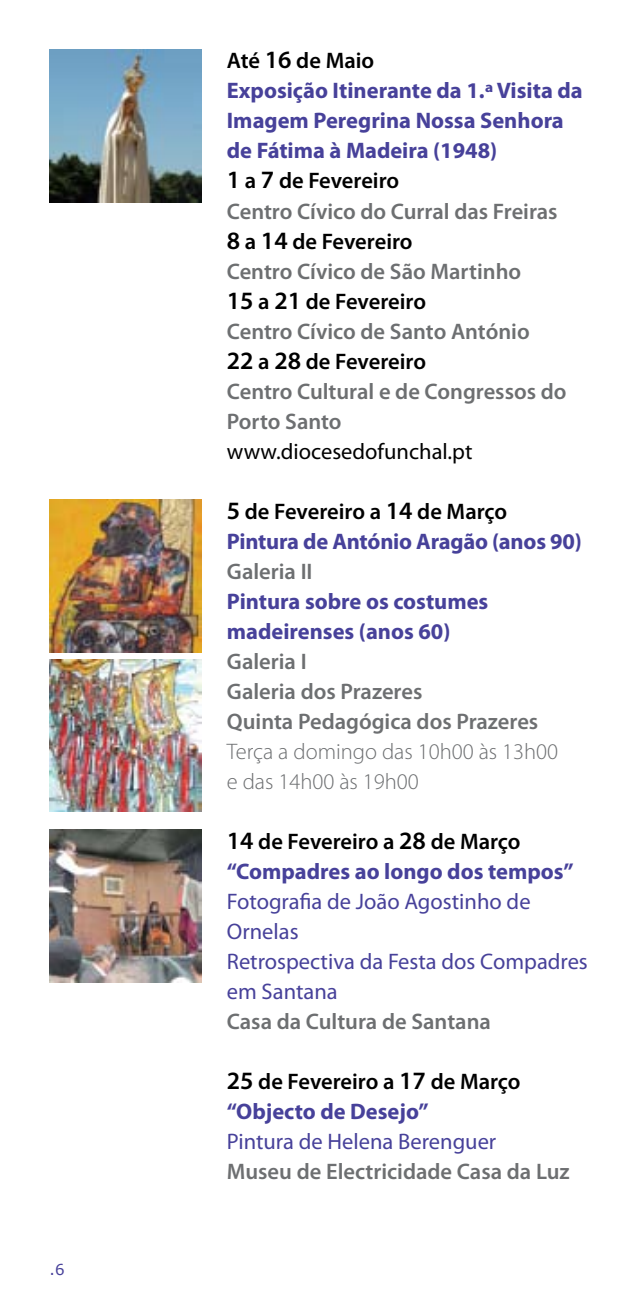
<style>
.page{position:relative;width:638px;height:1312px;background:#fff}
.page>*{position:absolute;margin:0;border:0;box-sizing:border-box;transform-origin:0 0}
.t1{font:600 22.5px/30px "Myriad Pro";color:#6d6f71}
.t2{font:700 22.5px/30px "Myriad Pro";color:#47419a}
.t3{font:22.5px/30px "Myriad Pro";color:#47419a}
.t4{font:300 22.5px/30px "Myriad Pro";color:#6d6f71}
.t5{font:600 22.5px/30px "Myriad Pro";color:#000}
.t6{font:22.5px "Myriad Pro";color:#000}
.t7{font:15px "Verdana";color:#47419a}
.s1{color:#000}
.s2{font-size:25px;color:#000}
.s3{font-weight:700;color:#47419a}
.s4{font-weight:600;font-size:25px;color:#000}
.s5{font-weight:600;color:#000}
.s6{font-size:25px}
</style>
<div class="page">
<img style="left:50px;top:499px;width:152px;height:153px">
<img style="left:50px;top:659px;width:152px;height:152px">
<img style="left:50px;top:829px;width:152px;height:152px">
<img style="left:50px;top:50px;width:152px;height:152px">
<p class="t7" style="left:50px;top:1259px;width:16px">.6</p>
<p class="t1" style="left:227px;top:45px;width:357px"><span class="s1">Até</span> <span class="s2">16</span> <span class="s1">de Maio<br></span><span class="s3">Exposição Itinerante da 1.ª Visita da<br>Imagem Peregrina Nossa Senhora de Fátima à Madeira (1948)<br></span><span class="s2">1</span> <span class="s1">a</span> <span class="s2">7</span> <span class="s1">de Fevereiro<br></span>Centro Cívico do Curral das Freiras<br><span class="s2">8</span> <span class="s1">a</span> <span class="s2">14</span> <span class="s1">de Fevereiro<br></span>Centro Cívico de São Martinho<br><span class="s2">15</span> <span class="s1">a</span> <span class="s2">21</span> <span class="s1">de Fevereiro<br></span>Centro Cívico de Santo António<br><span class="s2">22</span> <span class="s1">a</span> <span class="s2">28</span> <span class="s1">de Fevereiro<br></span>Centro Cultural e de Congressos do<br>Porto Santo</p>
<p class="t6" style="left:227px;top:437px;width:247px">www.diocesedofunchal.pt</p>
<p class="t2" style="left:227px;top:495px;width:356px"><span class="s4">5</span> <span class="s5">de Fevereiro a</span> <span class="s4">14</span> <span class="s5">de Março<br></span>Pintura de António Aragão (anos 90)</p>
<p class="t1" style="left:227px;top:555px;width:87px">Galeria II</p>
<p class="t2" style="left:227px;top:585px;width:263px">Pintura sobre os costumes madeirenses (anos 60)</p>
<p class="t1" style="left:227px;top:645px;width:313px">Galeria I<br>Galeria dos Prazeres<br>Quinta Pedagógica dos Prazeres</p>
<p class="t4" style="left:227px;top:736px;width:333px">Terça a domingo das 10h00 às 13h00 e das 14h00 às 19h00</p>
<p class="t2" style="left:227px;top:825px;width:348px"><span class="s4">14</span> <span class="s5">de Fevereiro a</span> <span class="s4">28</span> <span class="s5">de Março </span>“Compadres ao longo dos tempos”</p>
<p class="t3" style="left:227px;top:885px;width:362px">Fotografia de João Agostinho de<br>Ornelas<br>Retrospectiva da Festa dos Compadres em Santana</p>
<p class="t1" style="left:227px;top:1005px;width:266px">Casa da Cultura de Santana</p>
<p class="t5" style="left:227px;top:1065px;width:295px"><span class="s6">25</span> de Fevereiro a <span class="s6">17</span> de Março <span class="s3">“Objecto de Desejo”</span></p>
<p class="t3" style="left:227px;top:1125px;width:271px">Pintura de Helena Berenguer</p>
<p class="t1" style="left:227px;top:1155px;width:344px">Museu de Electricidade Casa da Luz</p>
</div>
